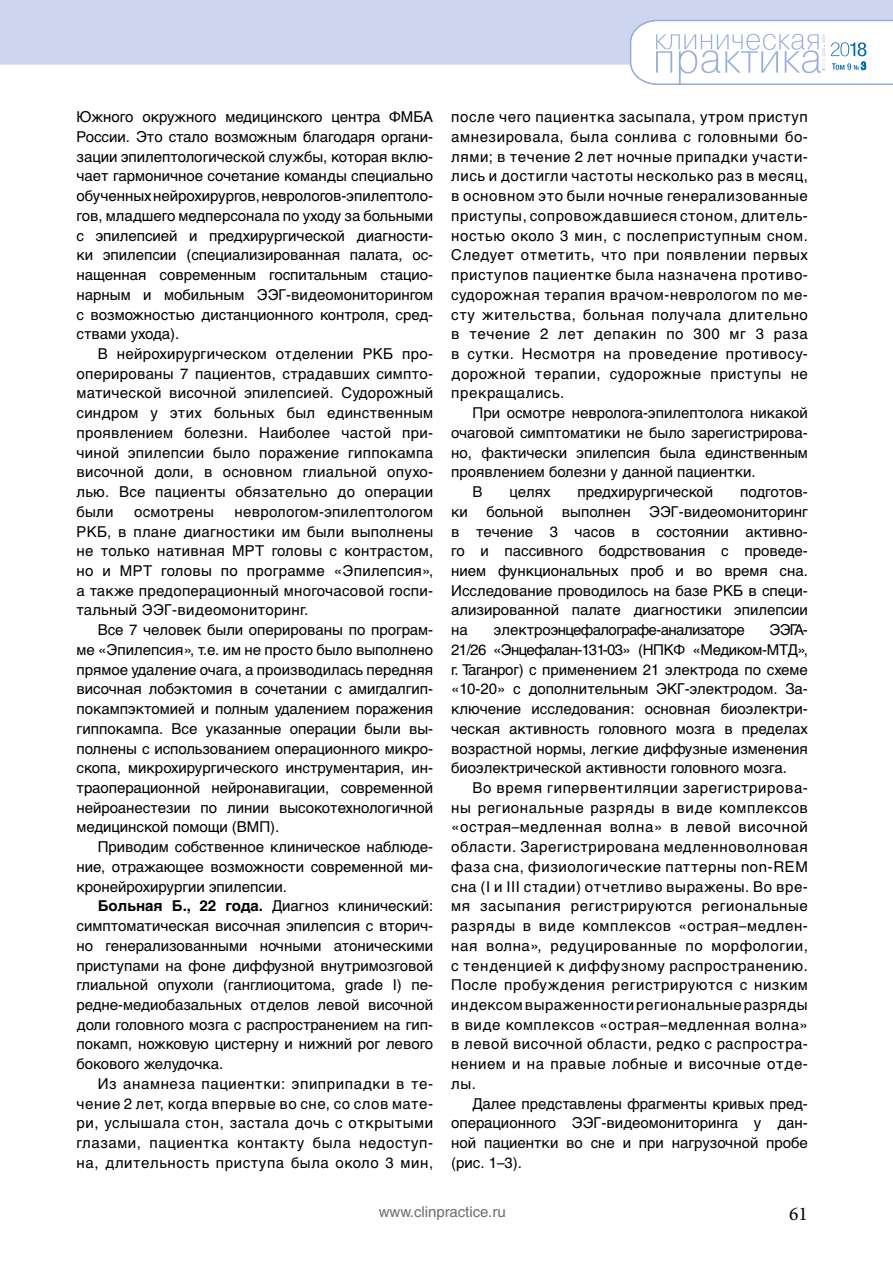
<style>
.page{position:relative;width:893px;height:1263px;background:#fff}
.page>*{position:absolute;margin:0;border:0;box-sizing:border-box;transform-origin:0 0}
.t1{font:19.5px "Minion Pro";color:#000}
.t2{font:15px/19.6px "Helvetica Cyrillic";color:#000;text-align:justify}
.t3{font:15px "Helvetica Cyrillic";letter-spacing:-.04em;color:#000}
.t4{font:15px "Helvetica Cyrillic";color:#706f6f}
.t5{font:15px "Helvetica Cyrillic";letter-spacing:.02em;color:#000}
.t6{font:11.1px "Helvetica Cyrillic";color:#006ab3;scale:.85 1}
.s1{font-weight:700}
</style>
<div class="page">
<div style="left:0;top:0;width:893px;height:65px;background:#cdd6ee"></div>
<svg style="left:629px;top:19px;width:264px;height:66px"></svg>
<p class="t2" style="left:77px;top:107px;width:358px">Южного окружного медицинского центра ФМБА России. Это стало возможным благодаря органи&shy;зации эпилептологической службы, которая вклю&shy;чает гармоничное сочетание команды специально обученных нейрохирургов, неврологов-эпилептоло&shy;гов, младшего медперсонала по уходу за больными с эпилепсией и предхирургической диагности&shy;ки эпилепсии (специализированная палата, ос&shy;нащенная современным госпитальным стацио&shy;нарным и мобильным ЭЭГ-видеомониторингом с возможностью дистанционного контроля, сред&shy;ствами ухода).</p>
<p class="t2" style="left:77px;top:344px;width:358px;text-indent:21px">В нейрохирургическом отделении РКБ про&shy;оперированы 7 пациентов, страдавших симпто&shy;матической височной эпилепсией. Судорожный синдром у этих больных был единственным проявлением болезни. Наиболее частой при&shy;чиной эпилепсии было поражение гиппокампа височной доли, в основном глиальной опухо&shy;лью. Все пациенты обязательно до операции были</p>
<p class="t2" style="left:77px;top:502px;width:358px;text-indent:158px">неврологом-эпилептологом РКБ, в плане диагностики им были выполнены не только нативная МРТ головы с контрастом, но и МРТ головы по программе «Эпилепсия», а также предоперационный многочасовой госпи&shy;тальный ЭЭГ-видеомониторинг.</p>
<p class="t2" style="left:77px;top:620px;width:358px;text-indent:21px">Все 7 человек были оперированы по програм&shy;ме «Эпилепсия», т.е. им не просто было выполнено прямое удаление очага, а производилась передняя височная лобэктомия в сочетании с амигдалгип&shy;покампэктомией и полным удалением поражения гиппокампа. Все указанные операции были вы&shy;полнены с использованием операционного микро&shy;скопа, микрохирургического инструментария, ин&shy;траоперационной нейронавигации, современной нейроанестезии по линии высокотехнологичной медицинской помощи (ВМП).</p>
<p class="t2" style="left:77px;top:837px;width:358px;text-indent:21px">Приводим собственное клиническое наблюде&shy;ние, отражающее возможности современной ми&shy;кронейрохирургии эпилепсии.</p>
<p class="t2" style="left:77px;top:896px;width:358px;text-indent:21px"><span class="s1">Больная Б., 22 года.</span> Диагноз клинический: симптоматическая височная эпилепсия с вторич&shy;но генерализованными ночными атоническими приступами на фоне диффузной внутримозговой глиальной опухоли (ганглиоцитома, grade I) пе&shy;редне-медиобазальных отделов левой височной доли головного мозга с распространением на гип&shy;покамп, ножковую цистерну и нижний рог левого бокового желудочка.</p>
<p class="t2" style="left:77px;top:1074px;width:358px;text-indent:21px">Из анамнеза пациентки: эпиприпадки в те&shy;чение 2 лет, когда впервые во сне, со слов мате&shy;ри, услышала стон, застала дочь с открытыми глазами, пациентка контакту была недоступ&shy;на, длительность приступа была около 3 мин,</p>
<p class="t5" style="left:134px;top:503px;width:81px">осмотрены</p>
<p class="t2" style="left:451px;top:107px;width:358px">после чего пациентка засыпала, утром приступ амнезировала, была сонлива с головными бо&shy;лями; в течение 2 лет ночные припадки участи&shy;лись и достигли частоты несколько раз в месяц, в основном это были ночные генерализованные приступы, сопровождавшиеся стоном, длитель&shy;ностью около 3 мин, с послеприступным сном.<br>Следует отметить, что при появлении первых приступов пациентке была назначена противо&shy;судорожная терапия врачом-неврологом по ме&shy;сту жительства, больная получала длительно в течение 2 лет депакин по 300 мг 3 раза в сутки. Несмотря на проведение противосу&shy;дорожной терапии, судорожные приступы не прекращались.</p>
<p class="t2" style="left:472px;top:403px;width:337px">При осмотре невролога-эпилептолога никакой</p>
<p class="t2" style="left:451px;top:423px;width:358px">очаговой симптоматики не было зарегистрирова-</p>
<p class="t2" style="left:451px;top:443px;width:358px">но, фактически эпилепсия была единственным</p>
<p class="t2" style="left:451px;top:462px;width:306px">проявлением болезни у данной пациентки.</p>
<p class="t2" style="left:472px;top:482px;width:12px">В</p>
<p class="t2" style="left:509px;top:482px;width:43px">целях</p>
<p class="t2" style="left:577px;top:482px;width:137px">предхирургической</p>
<p class="t2" style="left:451px;top:482px;width:358px;text-indent:289px">подготов&shy;ки больной выполнен ЭЭГ-видеомониторинг в течение 3 часов в состоянии активно&shy;го и пассивного бодрствования с проведе&shy;нием функциональных проб и во время сна.<br>Исследование проводилось на базе РКБ в специ&shy;ализированной палате диагностики эпилепсии на</p>
<p class="t2" style="left:451px;top:620px;width:358px;text-indent:318px">ЭЭГА-21/26 «Энцефалан-131-03» (НПКФ «Медиком-МТД», г. Таганрог) с применением 21 электрода по схеме «10-20» с дополнительным ЭКГ-электродом. За&shy;ключение исследования: основная биоэлектри&shy;ческая активность головного мозга в пределах возрастной нормы, легкие диффузные изменения биоэлектрической активности головного мозга.</p>
<p class="t2" style="left:451px;top:778px;width:358px;text-indent:21px">Во время гипервентиляции зарегистрирова&shy;ны региональные разряды в виде комплексов «острая–медленная волна» в левой височной области. Зарегистрирована медленноволновая фаза сна, физиологические паттерны non-REM сна (I и III стадии) отчетливо выражены. Во вре&shy;мя засыпания регистрируются региональные разряды в виде комплексов «острая–медлен&shy;ная волна», редуцированные по морфологии, с тенденцией к диффузному распространению.<br>После пробуждения регистрируются с низким индексом выраженности региональные разряды в виде комплексов «острая–медленная волна» в левой височной области, редко с распростра&shy;нением и на правые лобные и височные отде&shy;лы.</p>
<p class="t2" style="left:451px;top:1093px;width:358px;text-indent:21px">Далее представлены фрагменты кривых пред&shy;операционного ЭЭГ-видеомониторинга у дан&shy;ной пациентки во сне и при нагрузочной пробе (рис. 1–3).</p>
<p class="t3" style="left:494px;top:621px;width:252px">электроэнцефалографе-анализаторе</p>
<p class="t4" style="left:379px;top:1203px;width:128px">www.clinpractice.ru</p>
<h1 class="t1" style="left:789px;top:1200px;width:20px">61</h1>
<p class="t6" style="left:861px;top:58px;width:8px">3</p>
</div>
